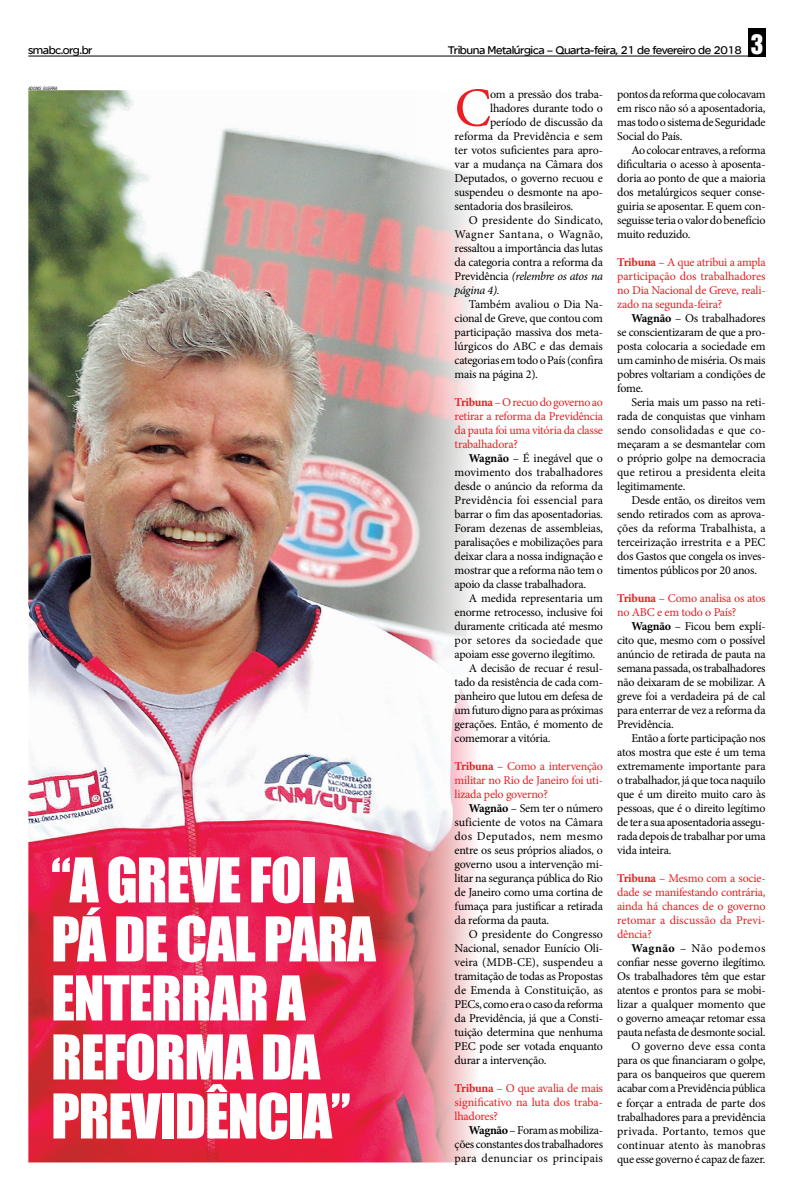
<style>
.page{position:relative;width:794px;height:1191px;background:#fff}
.page>*{position:absolute;margin:0;border:0;box-sizing:border-box;transform-origin:0 0}
.t1{font:57px/59px "Impact";letter-spacing:-.02em;color:#fff}
.t2{font:55.1px "Minion Pro";color:#ed1d24}
.t3{font:12px/14px "Minion Pro";letter-spacing:-.02em;color:#000;text-align:justify}
.t4{font:12px/14px "Minion Pro";letter-spacing:-.02em;color:#ed1d24;text-align:justify}
.t5{font:12px "SE Optimist Semi";letter-spacing:-.04em;color:#000}
.t6{font:italic 12px "Minion Pro";letter-spacing:-.03em;color:#000}
.t7{font:italic condensed 4.4px "Swiss 721 BT";color:#000}
.s1{font-family:"Helvetica Inserat";font-size:25px;color:#fff}
.s2{font-style:normal}
.s3{font-weight:700}
</style>
<div class="page">
<img style="left:28px;top:90px;width:448px;height:1072px">
<hr style="left:28px;top:56px;width:737px;height:1px;background:#000">
<div style="left:748px;top:28px;width:17px;height:28px;background:#000"></div>
<p class="t5" style="left:28px;top:43px;width:66px">smabc.org.br</p>
<p class="t5" style="left:448px;top:43px;width:317px">Tribuna Metalúrgica – Quarta-feira, 21 de fevereiro de 2018 <span class="s1">3</span></p>
<p class="t7" style="left:28px;top:85px;width:31px">ADONIS GUERRA</p>
<h1 class="t1" style="left:51px;top:849px;width:326px">“A GREVE FOI A<br>PÁ DE CAL PARA<br>ENTERRAR A<br>REFORMA DA<br>PREVIDÊNCIA”</h1>
<h2 class="t2" style="left:454px;top:71px;width:38px">C</h2>
<p class="t3" style="left:490px;top:87px;width:114px">om a pressão dos traba-</p>
<p class="t3" style="left:490px;top:101px;width:114px">lhadores durante todo o</p>
<p class="t3" style="left:490px;top:115px;width:114px">período de discussão da</p>
<p class="t3" style="left:454px;top:129px;width:150px">reforma da Previdência e sem</p>
<p class="t3" style="left:454px;top:143px;width:150px">ter votos suficientes para apro-</p>
<p class="t3" style="left:454px;top:157px;width:150px">var a mudança na Câmara dos</p>
<p class="t3" style="left:454px;top:171px;width:150px">Deputados, o governo recuou e</p>
<p class="t3" style="left:454px;top:185px;width:150px">suspendeu o desmonte na apo-</p>
<p class="t3" style="left:454px;top:199px;width:120px">sentadoria dos brasileiros.</p>
<p class="t3" style="left:469px;top:213px;width:136px">O presidente do Sindicato,</p>
<p class="t3" style="left:454px;top:227px;width:150px">Wagner Santana, o Wagnão,</p>
<p class="t3" style="left:454px;top:241px;width:150px">ressaltou a importância das lutas</p>
<p class="t3" style="left:454px;top:255px;width:150px">da categoria contra a reforma da</p>
<p class="t6" style="left:454px;top:268px;width:150px"><span class="s2">Previdência</span> (relembre os atos na</p>
<p class="t6" style="left:454px;top:282px;width:47px">página 4).</p>
<p class="t3" style="left:454px;top:297px;width:150px;text-indent:14px">Também avaliou o Dia Na&shy;cional de Greve, que contou com participação massiva dos meta&shy;lúrgicos do ABC e das demais categorias em todo o País (confira mais na página 2).</p>
<p class="t4" style="left:454px;top:395px;width:150px"><span class="s3">Tribuna</span> – O recuo do governo ao retirar a reforma da Previdência da pauta foi uma vitória da classe trabalhadora?</p>
<p class="t3" style="left:454px;top:451px;width:150px;text-indent:14px"><span class="s3">Wagnão</span> – É inegável que o movimento dos trabalhadores desde o anúncio da reforma da Previdência foi essencial para barrar o fim das aposentadorias.<br>Foram dezenas de assembleias, paralisações e mobilizações para deixar clara a nossa indignação e mostrar que a reforma não tem o apoio da classe trabalhadora.</p>
<p class="t3" style="left:469px;top:591px;width:136px">A medida representaria um</p>
<p class="t3" style="left:454px;top:605px;width:150px">enorme retrocesso, inclusive foi</p>
<p class="t3" style="left:454px;top:619px;width:150px">duramente criticada até mesmo</p>
<p class="t3" style="left:454px;top:633px;width:150px">por setores da sociedade que</p>
<p class="t3" style="left:454px;top:647px;width:142px">apoiam esse governo ilegítimo.</p>
<p class="t3" style="left:469px;top:661px;width:136px">A decisão de recuar é resul-</p>
<p class="t3" style="left:454px;top:675px;width:150px">tado da resistência de cada com-</p>
<p class="t3" style="left:454px;top:689px;width:150px">panheiro que lutou em defesa de</p>
<p class="t3" style="left:454px;top:703px;width:150px">um futuro digno para as próximas</p>
<p class="t3" style="left:454px;top:717px;width:150px">gerações. Então, é momento de</p>
<p class="t3" style="left:454px;top:731px;width:97px">comemorar a vitória.</p>
<p class="t4" style="left:454px;top:759px;width:150px"><span class="s3">Tribuna</span> – Como a intervenção militar no Rio de Janeiro foi uti&shy;lizada pelo governo?</p>
<p class="t3" style="left:454px;top:801px;width:150px;text-indent:14px"><span class="s3">Wagnão</span> – Sem ter o número suficiente de votos na Câmara dos Deputados, nem mesmo entre os seus próprios aliados, o governo usou a intervenção mi&shy;litar na segurança pública do Rio de Janeiro como uma cortina de fumaça para justificar a retirada da reforma da pauta.</p>
<p class="t3" style="left:454px;top:927px;width:150px;text-indent:14px">O presidente do Congresso Nacional, senador Eunício Oli&shy;veira (MDB-CE), suspendeu a tramitação de todas as Propostas de Emenda à Constituição, as PECs, como era o caso da reforma da Previdência, já que a Consti&shy;tuição determina que nenhuma PEC pode ser votada enquanto durar a intervenção.</p>
<p class="t4" style="left:454px;top:1081px;width:150px"><span class="s3">Tribuna</span> – O que avalia de mais significativo na luta dos traba&shy;lhadores?</p>
<p class="t3" style="left:454px;top:1123px;width:150px;text-indent:14px"><span class="s3">Wagnão</span> – Foram as mobiliza&shy;ções constantes dos trabalhadores para denunciar os principais</p>
<p class="t3" style="left:617px;top:87px;width:150px">pontos da reforma que colocavam em risco não só a aposentadoria, mas todo o sistema de Seguridade Social do País.</p>
<p class="t3" style="left:617px;top:143px;width:150px;text-indent:14px">Ao colocar entraves, a reforma dificultaria o acesso à aposenta&shy;doria ao ponto de que a maioria dos metalúrgicos sequer conse&shy;guiria se aposentar. E quem con&shy;seguisse teria o valor do benefício muito reduzido.</p>
<p class="t4" style="left:617px;top:255px;width:150px"><span class="s3">Tribuna</span> – A que atribui a ampla participação dos trabalhadores no Dia Nacional de Greve, reali&shy;zado na segunda-feira?</p>
<p class="t3" style="left:617px;top:311px;width:150px;text-indent:14px"><span class="s3">Wagnão</span> – Os trabalhadores se conscientizaram de que a pro&shy;posta colocaria a sociedade em um caminho de miséria. Os mais pobres voltariam a condições de fome.</p>
<p class="t3" style="left:617px;top:395px;width:150px;text-indent:14px">Seria mais um passo na reti&shy;rada de conquistas que vinham sendo consolidadas e que co&shy;meçaram a se desmantelar com o próprio golpe na democracia que retirou a presidenta eleita legitimamente.</p>
<p class="t3" style="left:617px;top:493px;width:150px;text-indent:14px">Desde então, os direitos vem sendo retirados com as aprova&shy;ções da reforma Trabalhista, a terceirização irrestrita e a PEC dos Gastos que congela os inves&shy;timentos públicos por 20 anos.</p>
<p class="t4" style="left:617px;top:591px;width:150px"><span class="s3">Tribuna</span> – Como analisa os atos no ABC e em todo o País?</p>
<p class="t3" style="left:617px;top:619px;width:150px;text-indent:14px"><span class="s3">Wagnão</span> – Ficou bem explí&shy;cito que, mesmo com o possível anúncio de retirada de pauta na semana passada, os trabalhadores não deixaram de se mobilizar. A greve foi a verdadeira pá de cal para enterrar de vez a reforma da Previdência.</p>
<p class="t3" style="left:617px;top:731px;width:150px;text-indent:14px">Então a forte participação nos atos mostra que este é um tema extremamente importante para o trabalhador, já que toca naquilo que é um direito muito caro às pessoas, que é o direito legítimo de ter a sua aposentadoria assegu&shy;rada depois de trabalhar por uma vida inteira.</p>
<p class="t4" style="left:617px;top:871px;width:150px"><span class="s3">Tribuna</span> – Mesmo com a socie&shy;dade se manifestando contrária, ainda há chances de o governo retomar a discussão da Previ&shy;dência?</p>
<p class="t3" style="left:617px;top:941px;width:150px;text-align:right"><span class="s3">Wagnão</span> – Não podemos confiar nesse governo ilegítimo.<br>Os trabalhadores têm que estar atentos e prontos para se mobi&shy;lizar a qualquer momento que o governo ameaçar retomar essa pauta nefasta de desmonte social.<br>O governo deve essa conta para os que financiaram o golpe, para os banqueiros que querem acabar com a Previdência pública e forçar a entrada de parte dos trabalhadores para a previdência privada. Portanto, temos que continuar atento às manobras que esse governo é capaz de fazer.</p>
</div>
